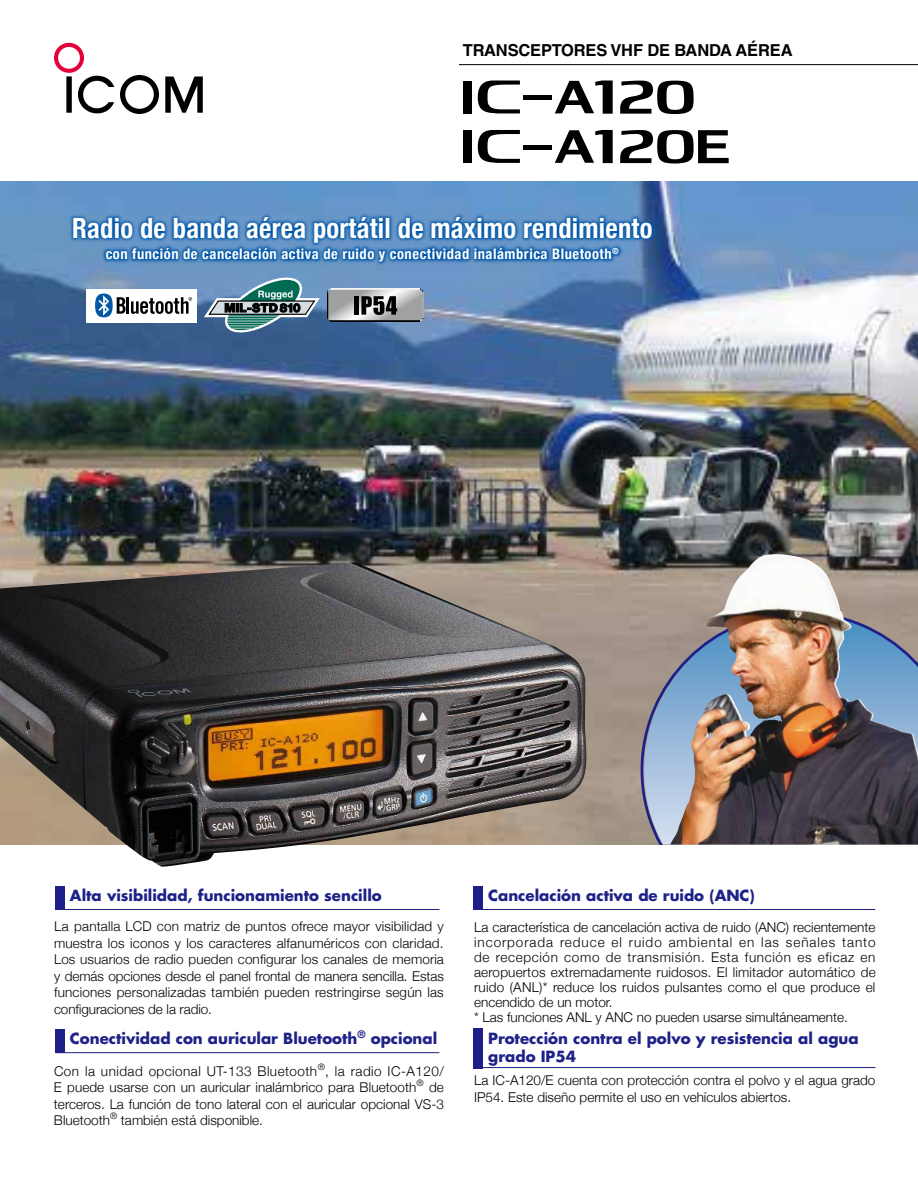
<style>
.page{position:relative;width:918px;height:1188px;background:#fff}
.page>*{position:absolute;margin:0;border:0;box-sizing:border-box;transform-origin:0 0}
.t1{font:700 condensed 27.9px "Helvetica Neue";letter-spacing:.01em;color:#fff;scale:.95 1}
.t2{font:700 16.5px "Helvetica LT Std";letter-spacing:-.01em;color:#000}
.t3{font:700 15px/18px "Futura";color:#1e2188}
.t4{font:700 condensed 14.55px "Helvetica Neue";letter-spacing:.035em;color:#fff}
.t5{font:300 13.5px/16.5px "Helvetica Neue";color:#000;text-align:justify}
.t6{font:700 10.05px "Futura";color:#1e2188}
.t7{font:7.8px "Helvetica Neue";color:#000}
.s1{font-family:"Helvetica"}
</style>
<div class="page">
<hr style="left:459px;top:64px;width:459px;height:1px;background:#000">
<div style="left:463px;top:81px;width:9px;height:32px;background:#000"></div>
<svg style="left:478px;top:81px;width:42px;height:32px"></svg>
<div style="left:523px;top:95px;width:28px;height:5px;background:#000"></div>
<svg style="left:555px;top:81px;width:58px;height:33px"></svg>
<svg style="left:620px;top:80px;width:74px;height:34px"></svg>
<div style="left:463px;top:130px;width:9px;height:33px;background:#000"></div>
<svg style="left:478px;top:130px;width:42px;height:33px"></svg>
<hr style="left:523px;top:145px;width:28px;height:4px;background:#000">
<svg style="left:555px;top:130px;width:58px;height:33px"></svg>
<svg style="left:620px;top:130px;width:109px;height:33px"></svg>
<svg style="left:165px;top:77px;width:38px;height:36px"></svg>
<svg style="left:120px;top:75px;width:39px;height:39px"></svg>
<svg style="left:54px;top:43px;width:60px;height:70px"></svg>
<img style="left:0;top:181px;width:918px;height:664px">
<img style="left:641px;top:611px;width:277px;height:234px">
<img style="left:725px;top:554px;width:47px;height:53px">
<img style="left:0;top:563px;width:587px;height:304px">
<img style="left:31px;top:181px;width:664px;height:108px">
<img style="left:63px;top:200px;width:599px;height:122px">
<svg style="left:204px;top:274px;width:116px;height:62px;background:#5f8499"></svg>
<svg style="left:327px;top:288px;width:96px;height:34px;background:#949595"></svg>
<div style="left:87px;top:289px;width:110px;height:33px;background:#fff"></div>
<svg style="left:95px;top:294px;width:97px;height:23px"></svg>
<div style="left:56px;top:886px;width:9px;height:23px;background:#1e2088"></div>
<hr style="left:56px;top:909px;width:383px;height:1px;background:#1e2088">
<div style="left:474px;top:886px;width:9px;height:23px;background:#1e2088"></div>
<div style="left:474px;top:1028px;width:9px;height:40px;background:#1e2088"></div>
<div style="left:56px;top:1029px;width:9px;height:24px;background:#1e2088"></div>
<hr style="left:56px;top:1052px;width:383px;height:1px;background:#1e2088">
<hr style="left:474px;top:909px;width:401px;height:1px;background:#1e2088">
<hr style="left:473px;top:1067px;width:402px;height:1px;background:#1e2088">
<p class="t2" style="left:463px;top:40px;width:331px">TRANSCEPTORES VHF DE BANDA AÉREA</p>
<h1 class="t1" style="left:72px;top:205px;width:612px">Radio de banda aérea portátil de máximo rendimiento</h1>
<p class="t4" style="left:106px;top:241px;width:515px">con función de cancelación activa de ruido y conectividad inalámbrica Bluetooth<sup>®</sup></p>
<p class="t3" style="left:70px;top:886px;width:313px">Alta visibilidad, funcionamiento sencillo</p>
<p class="t5" style="left:54px;top:917px;width:391px"><span class="s1">La</span> pantalla LCD con matriz de puntos ofrece mayor visibilidad y muestra los iconos y los caracteres alfanuméricos con claridad.<br>Los usuarios de radio pueden configurar los canales de memoria y demás opciones desde el panel frontal de manera sencilla. Estas funciones personalizadas también pueden restringirse según las configuraciones de la radio.</p>
<p class="t3" style="left:70px;top:1029px;width:289px">Conectividad con auricular Bluetooth</p>
<p class="t6" style="left:358px;top:1027px;width:10px">®</p>
<p class="t3" style="left:371px;top:1029px;width:68px">opcional</p>
<p class="t5" style="left:54px;top:1062px;width:391px">Con la unidad opcional UT-133 Bluetooth<sup>®</sup>, la radio IC-A120/ E puede usarse con un auricular inalámbrico para Bluetooth<sup>®</sup> de terceros. La función de tono lateral con el auricular opcional VS-3<br>Bluetooth<sup>®</sup> también está disponible.</p>
<p class="t7" style="left:270px;top:1083px;width:3px">¨</p>
<p class="t3" style="left:488px;top:886px;width:268px">Cancelación activa de ruido (ANC)</p>
<p class="t5" style="left:474px;top:918px;width:403px;line-height:15px;text-align:left">La característica de cancelación activa de ruido (ANC) recientemente incorporada reduce el ruido ambiental en las señales tanto de recepción como de transmisión. Esta función es eficaz en aeropuertos extremadamente ruidosos. El limitador automático de ruido (ANL)* reduce los ruidos pulsantes como el que produce el encendido de un motor.<br>* Las funciones ANL y ANC no pueden usarse simultáneamente.</p>
<p class="t3" style="left:488px;top:1029px;width:372px">Protección contra el polvo y resistencia al agua grado IP54</p>
<p class="t5" style="left:474px;top:1071px;width:403px">La IC-A120/E cuenta con protección contra el polvo y el agua grado<br>IP54. Este diseño permite el uso en vehículos abiertos.</p>
</div>
